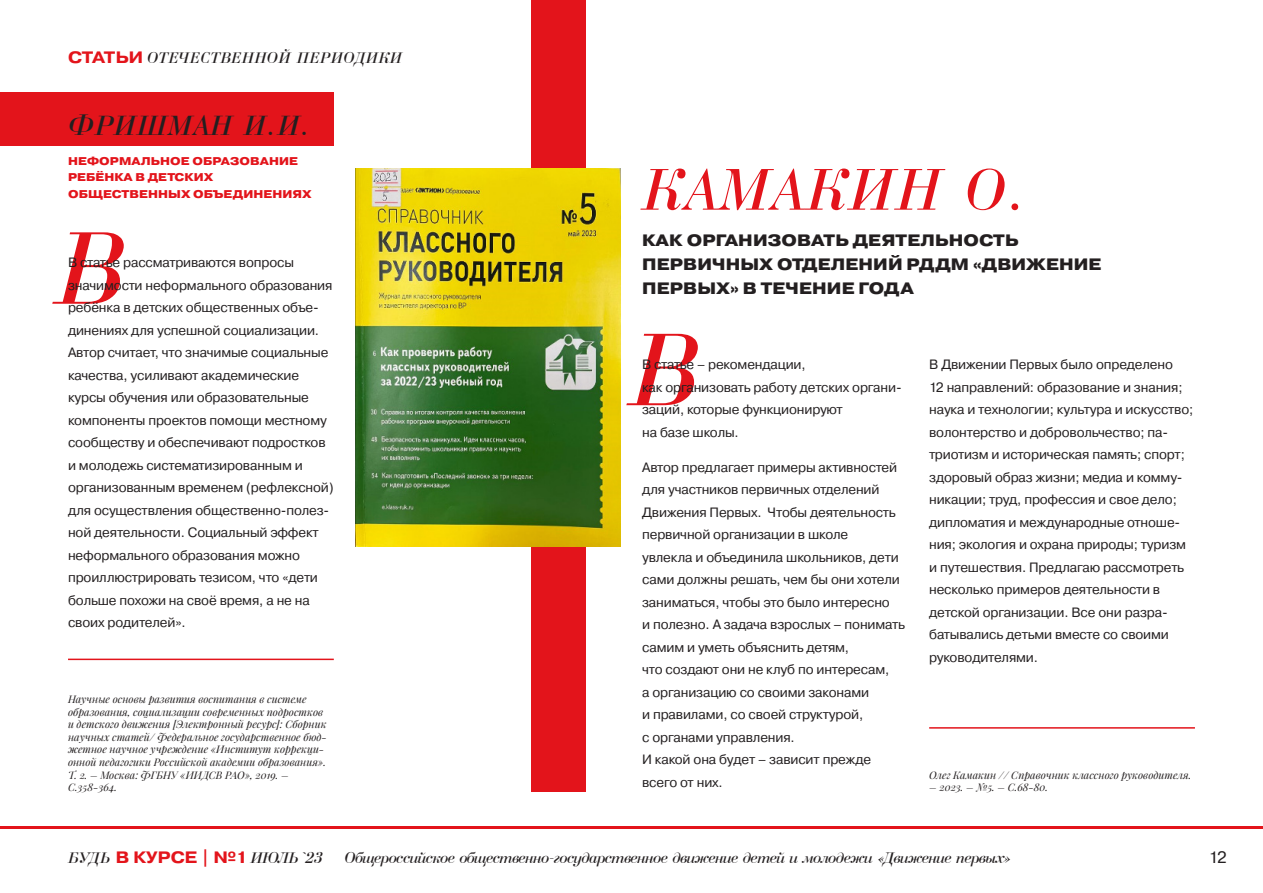
<style>
.page{position:relative;width:1263px;height:893px;background:#fff}
.page>*{position:absolute;margin:0;border:0;box-sizing:border-box;transform-origin:0 0}
.t1{font:italic 108px "Bodoni";color:#e3141b}
.t2{font:italic 61.5px "Bodoni";color:#e3141b}
.t3{font:italic 30px "Bodoni";color:#231f20}
.t4{font:italic 16.5px "Bodoni";letter-spacing:-.05em;color:#231f20}
.t5{font:800 16.5px/24px "Pragmatica Extended";letter-spacing:.01em;color:#231f20}
.t6{font:italic 16.5px "Bodoni";color:#231f20}
.t7{font:16.5px "Pragmatica";color:#231f20}
.t8{font:13.5px/22.5px "Pragmatica";letter-spacing:-.01em;color:#231f20}
.t9{font:800 11.25px/16.5px "Pragmatica Extended";letter-spacing:.01em;color:#e3141b}
.t10{font:italic 10.5px/12.6px "Playfair Display";color:#231f20}
.s1{font-family:"Pragmatica Extended";font-weight:700;font-style:normal;color:#e3141b}
</style>
<div class="page">
<div style="left:531px;top:0;width:54px;height:791px;background:#e3141b"></div>
<div style="left:0;top:92px;width:334px;height:54px;background:#e3141b"></div>
<hr style="left:0;top:826px;width:1263px;height:3px;background:#e3141b">
<img style="left:355px;top:169px;width:266px;height:377px">
<hr style="left:68px;top:659px;width:266px;height:1px;background:#e3141b">
<hr style="left:929px;top:727px;width:266px;height:2px;background:#e3141b">
<p class="t6" style="left:68px;top:48px;width:336px"><span class="s1">СТАТЬИ</span> ОТЕЧЕСТВЕННОЙ ПЕРИОДИКИ</p>
<p class="t3" style="left:68px;top:110px;width:245px">ФРИШМАН И.И.</p>
<p class="t9" style="left:68px;top:153px;width:245px">НЕФОРМАЛЬНОЕ ОБРАЗОВАНИЕ<br>РЕБЁНКА В ДЕТСКИХ<br>ОБЩЕСТВЕННЫХ ОБЪЕДИНЕНИЯХ</p>
<p class="t1" style="left:55px;top:211px;width:73px">В</p>
<p class="t8" style="left:68px;top:251px;width:267px">В статье рассматриваются вопросы значимости неформального образования ребёнка в детских общественных объе&shy;динениях для успешной социализации.<br>Автор считает, что значимые социальные качества, усиливают академические курсы обучения или образовательные компоненты проектов помощи местному сообществу и обеспечивают подростков и молодежь систематизированным и организованным временем (рефлексной) для осуществления общественно-полез&shy;ной деятельности. Социальный эффект неформального образования можно проиллюстрировать тезисом, что «дети больше похожи на своё время, а не на своих родителей».</p>
<p class="t10" style="left:68px;top:692px;width:260px">Научные основы развития воспитания в системе образования, социализации современных подростков и детского движения [Электронный ресурс]: Сборник научных статей/ Федеральное государственное бюд&shy;жетное научное учреждение «Институт коррекци&shy;онной педагогики Российской академии образования».<br>Т. 2. – Москва: ФГБНУ «ИИДСВ РАО», 2019. – С.358-364.</p>
<p class="t2" style="left:642px;top:157px;width:389px">КАМАКИН О.</p>
<p class="t5" style="left:642px;top:229px;width:461px">КАК ОРГАНИЗОВАТЬ ДЕЯТЕЛЬНОСТЬ<br>ПЕРВИЧНЫХ ОТДЕЛЕНИЙ РДДМ «ДВИЖЕНИЕ<br>ПЕРВЫХ» В ТЕЧЕНИЕ ГОДА</p>
<p class="t1" style="left:629px;top:313px;width:73px">В</p>
<p class="t8" style="left:642px;top:353px;width:261px">В статье – рекомендации,<br>как организовать работу детских органи&shy;заций, которые функционируют<br>на базе школы.</p>
<p class="t8" style="left:642px;top:456px;width:264px">Автор предлагает примеры активностей для участников первичных отделений Движения Первых. Чтобы деятельность первичной организации в школе<br>увлекла и объединила школьников, дети сами должны решать, чем бы они хотели заниматься, чтобы это было интересно<br>и полезно. А задача взрослых – понимать самим и уметь объяснить детям,<br>что создают они не клуб по интересам,<br>а организацию со своими законами<br>и правилами, со своей структурой,<br>с органами управления.<br>И какой она будет – зависит прежде всего от них.</p>
<p class="t8" style="left:929px;top:353px;width:266px">В Движении Первых было определено<br>12 направлений: образование и знания; наука и технологии; культура и искусство; волонтерство и добровольчество; па&shy;триотизм и историческая память; спорт; здоровый образ жизни; медиа и комму&shy;никации; труд, профессия и свое дело; дипломатия и международные отноше&shy;ния; экология и охрана природы; туризм и путешествия. Предлагаю рассмотреть несколько примеров деятельности в детской организации. Все они разра&shy;батывались детьми вместе со своими руководителями.</p>
<p class="t10" style="left:929px;top:767px;width:264px">Олег Камакин // Справочник классного руководителя.</p>
<p class="t10" style="left:929px;top:780px;width:120px">– 2023. – №5. – С.68-80.</p>
<p class="t4" style="left:68px;top:849px;width:257px">БУДЬ <span class="s1">В КУРСЕ | №1</span> ИЮЛЬ `23</p>
<p class="t7" style="left:1209px;top:847px;width:20px">12</p>
<p class="t4" style="left:344px;top:848px;width:668px">Общероссийское общественно-государственное движение детей и молодежи «Движение первых»</p>
</div>
